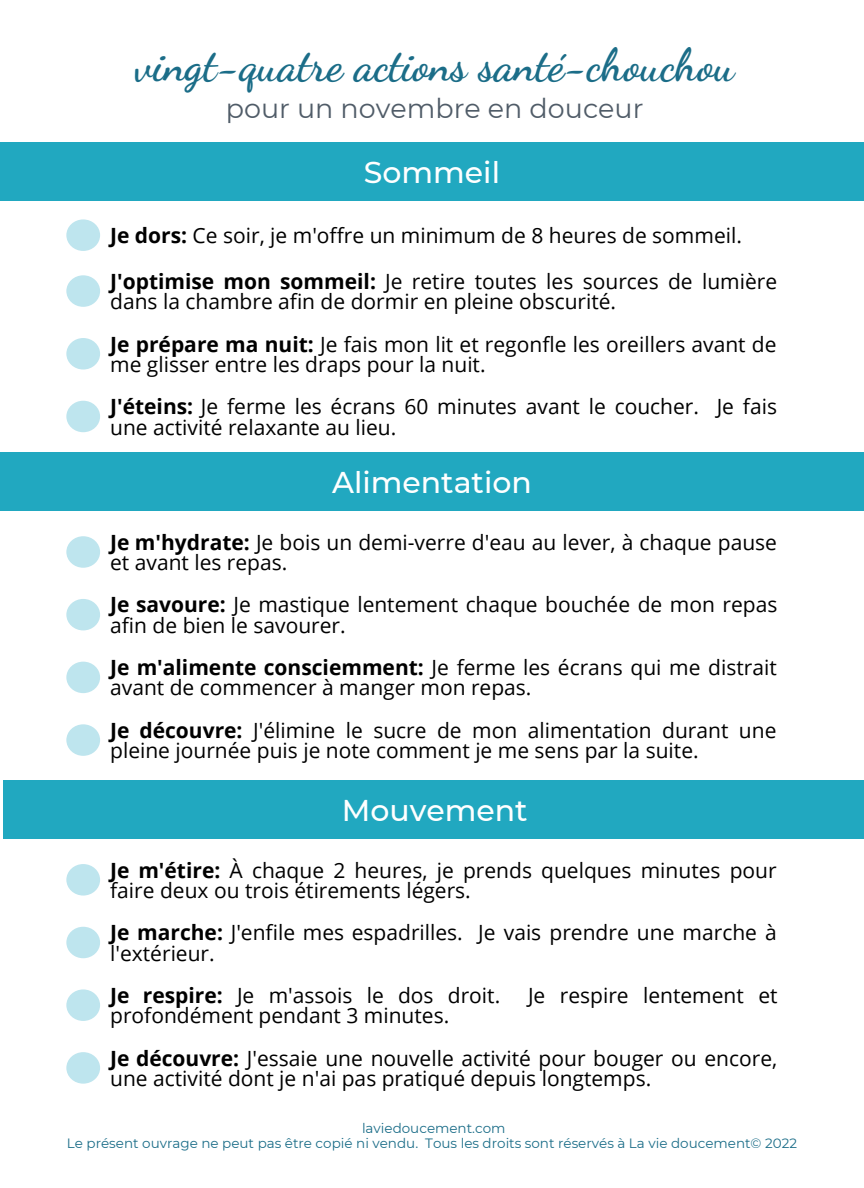
<style>
.page{position:relative;width:864px;height:1188px;background:#fff}
.page>*{position:absolute;margin:0;border:0;box-sizing:border-box;transform-origin:0 0}
.t1{font:700 45px "Dancing Script";color:#1b6d88}
.t2{font:500 30px "Montserrat";color:#fff}
.t3{font:27px "Montserrat";color:#505c68}
.t4{font:21px/20.2px "Open Sans";color:#000}
.t5{font:13.5px "Montserrat";color:#1b6d88}
.s1{font-weight:700}
</style>
<div class="page">
<div style="left:0;top:142px;width:864px;height:59px;background:#21a8c0"></div>
<div style="left:66px;top:219px;width:34px;height:32px;background:#bee5ee;border-radius:50%"></div>
<div style="left:66px;top:275px;width:34px;height:32px;background:#bee5ee;border-radius:50%"></div>
<div style="left:66px;top:338px;width:34px;height:32px;background:#bee5ee;border-radius:50%"></div>
<div style="left:0;top:453px;width:864px;height:58px;background:#21a8c0"></div>
<div style="left:66px;top:536px;width:34px;height:32px;background:#bee5ee;border-radius:50%"></div>
<div style="left:66px;top:599px;width:34px;height:31px;background:#bee5ee;border-radius:50%"></div>
<div style="left:66px;top:662px;width:34px;height:31px;background:#bee5ee;border-radius:50%"></div>
<div style="left:3px;top:780px;width:861px;height:59px;background:#21a8c0"></div>
<div style="left:66px;top:864px;width:34px;height:32px;background:#bee5ee;border-radius:50%"></div>
<div style="left:66px;top:927px;width:34px;height:31px;background:#bee5ee;border-radius:50%"></div>
<div style="left:66px;top:989px;width:34px;height:32px;background:#bee5ee;border-radius:50%"></div>
<div style="left:66px;top:401px;width:34px;height:31px;background:#bee5ee;border-radius:50%"></div>
<div style="left:66px;top:724px;width:34px;height:32px;background:#bee5ee;border-radius:50%"></div>
<div style="left:66px;top:1052px;width:34px;height:32px;background:#bee5ee;border-radius:50%"></div>
<h1 class="t1" style="left:135px;top:39px;width:601px">vingt-quatre actions santé-chouchou</h1>
<p class="t3" style="left:226px;top:92px;width:419px">pour un novembre en douceur</p>
<h2 class="t2" style="left:364px;top:154px;width:138px">Sommeil</h2>
<p class="t4" style="left:110px;top:212px;width:669px;line-height:45.8px"><span class="s1">Je dors:</span> Ce soir, je m'offre un minimum de 8 heures de sommeil.<br><span class="s1">J'optimise mon sommeil:</span> Je retire toutes les sources de lumière</p>
<p class="t4" style="left:110px;top:280px;width:668px;line-height:42.5px">dans la chambre afin de dormir en pleine obscurité.<br><span class="s1">Je prépare ma nuit:</span> Je fais mon lit et regonfle les oreillers avant de</p>
<p class="t4" style="left:110px;top:354px;width:377px">me glisser entre les draps pour la nuit.</p>
<p class="t4" style="left:110px;top:396px;width:668px"><span class="s1">J'éteins:</span> Je ferme les écrans 60 minutes avant le coucher. Je fais une activité relaxante au lieu.</p>
<h2 class="t2" style="left:332px;top:464px;width:201px">Alimentation</h2>
<p class="t4" style="left:110px;top:531px;width:668px"><span class="s1">Je m'hydrate:</span> Je bois un demi-verre d'eau au lever, à chaque pause et avant les repas.</p>
<p class="t4" style="left:110px;top:594px;width:669px"><span class="s1">Je savoure:</span> Je mastique lentement chaque bouchée de mon repas afin de bien le savourer.</p>
<p class="t4" style="left:110px;top:657px;width:668px"><span class="s1">Je m'alimente consciemment:</span> Je ferme les écrans qui me distrait avant de commencer à manger mon repas.</p>
<p class="t4" style="left:110px;top:720px;width:668px"><span class="s1">Je découvre:</span> J'élimine le sucre de mon alimentation durant une pleine journée puis je note comment je me sens par la suite.</p>
<h2 class="t2" style="left:342px;top:792px;width:187px">Mouvement</h2>
<p class="t4" style="left:110px;top:859px;width:668px"><span class="s1">Je m'étire:</span> À chaque 2 heures, je prends quelques minutes pour faire deux ou trois étirements légers.</p>
<p class="t4" style="left:110px;top:922px;width:668px"><span class="s1">Je marche:</span> J'enfile mes espadrilles. Je vais prendre une marche à l'extérieur.</p>
<p class="t4" style="left:110px;top:985px;width:392px"><span class="s1">Je respire:</span> Je m'assois le dos droit.</p>
<p class="t4" style="left:528px;top:985px;width:251px">Je respire lentement et</p>
<p class="t4" style="left:110px;top:1005px;width:341px">profondément pendant 3 minutes.</p>
<p class="t4" style="left:110px;top:1047px;width:669px"><span class="s1">Je découvre:</span> J'essaie une nouvelle activité pour bouger ou encore, une activité dont je n'ai pas pratiqué depuis longtemps.</p>
<p class="t5" style="left:362px;top:1119px;width:145px">laviedoucement.com</p>
<p class="t5" style="left:67px;top:1135px;width:732px">Le présent ouvrage ne peut pas être copié ni vendu. Tous les droits sont réservés à La vie doucement© 2022</p>
</div>
